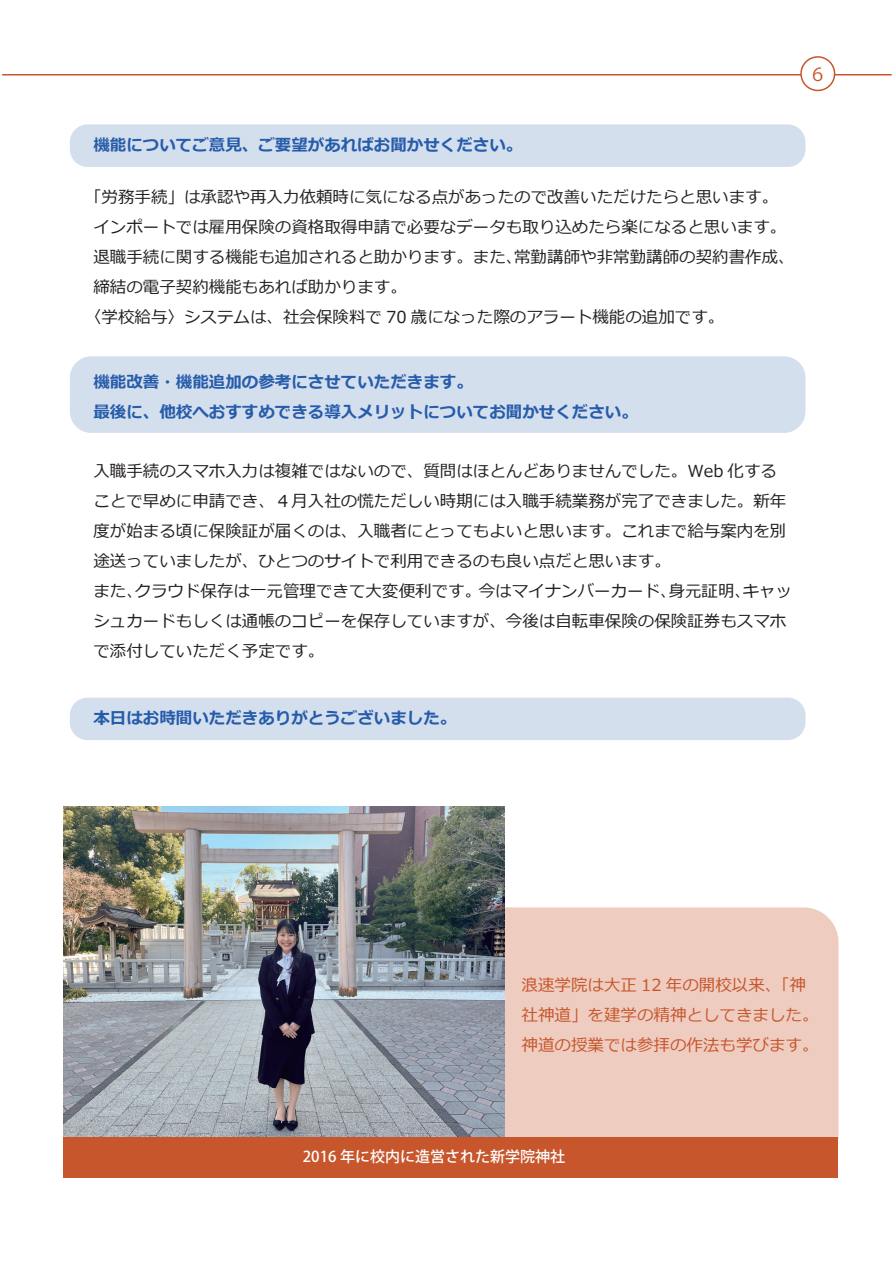
<style>
.page{position:relative;width:893px;height:1263px;background:#fff}
.page>*{position:absolute;margin:0;border:0;box-sizing:border-box;transform-origin:0 0}
.t1{font:18px "Koz Go Pr 6 N";color:#c7562c}
.t2{font:16.5px/30px "Meiryo";color:#231f20}
.t3{font:700 16.5px/30px "Meiryo";color:#275caa}
.t4{font:16.5px/30px "Meiryo";color:#c7562c}
.t5{font:500 15px "Koz Go Pr 6 N";color:#fff}
</style>
<div class="page">
<div style="left:504px;top:907px;width:334px;height:230px;background:#eeccc0"></div>
<div style="left:70px;top:698px;width:735px;height:42px;background:#d4dfee;border-radius:18px"></div>
<div style="left:70px;top:124px;width:735px;height:43px;background:#d4dfee;border-radius:18px"></div>
<div style="left:70px;top:356px;width:735px;height:77px;background:#d4dfee;border-radius:21px"></div>
<hr style="left:3px;top:74px;width:888px;height:1px;background:#c7562c">
<div style="left:801px;top:57px;width:34px;height:33px;background:#fff;border-radius:50%"></div>
<div style="left:800px;top:56px;width:35px;height:35px;border:2px solid #c7562c;border-radius:50%"></div>
<div style="left:64px;top:1137px;width:774px;height:40px;background:#c7562c"></div>
<img style="left:64px;top:806px;width:440px;height:331px">
<p class="t3" style="left:93px;top:131px;width:430px">機能についてご意見、ご要望があればお聞かせください。</p>
<p class="t2" style="left:85px;top:183px;width:695px">「労務手続」は承認や再入力依頼時に気になる点があったので改善いただけたらと思います。</p>
<p class="t2" style="left:93px;top:213px;width:695px">インポートでは雇用保険の資格取得申請で必要なデータも取り込めたら楽になると思います。</p>
<p class="t2" style="left:93px;top:243px;width:703px">退職手続に関する機能も追加されると助かります。また、常勤講師や非常勤講師の契約書作成、</p>
<p class="t2" style="left:93px;top:273px;width:315px">締結の電子契約機能もあれば助かります。</p>
<p class="t2" style="left:85px;top:303px;width:641px">〈学校給与〉システムは、社会保険料で 70 歳になった際のアラート機能の追加です。</p>
<p class="t3" style="left:93px;top:368px;width:546px">機能改善・機能追加の参考にさせていただきます。<br>最後に、他校へおすすめできる導入メリットについてお聞かせください。</p>
<p class="t2" style="left:93px;top:456px;width:700px">入職手続のスマホ入力は複雑ではないので、質問はほとんどありませんでした。Web 化することで早めに申請でき、４月入社の慌ただしい時期には入職手続業務が完了できました。新年度が始まる頃に保険証が届くのは、入職者にとってもよいと思います。これまで給与案内を別途送っていましたが、ひとつのサイトで利用できるのも良い点だと思います。<br>また、クラウド保存は一元管理できて大変便利です。今はマイナンバーカード、身元証明、キャッシュカードもしくは通帳のコピーを保存していますが、今後は自転車保険の保険証券もスマホで添付していただく予定です。</p>
<p class="t3" style="left:93px;top:704px;width:364px">本日はお時間いただきありがとうございました。</p>
<p class="t1" style="left:809px;top:64px;width:19px">６</p>
<p class="t4" style="left:522px;top:971px;width:298px">浪速学院は大正 12 年の開校以来、「神社神道」を建学の精神としてきました。神道の授業では参拝の作法も学びます。</p>
<p class="t5" style="left:303px;top:1148px;width:264px">2016 年に校内に造営された新学院神社</p>
</div>
